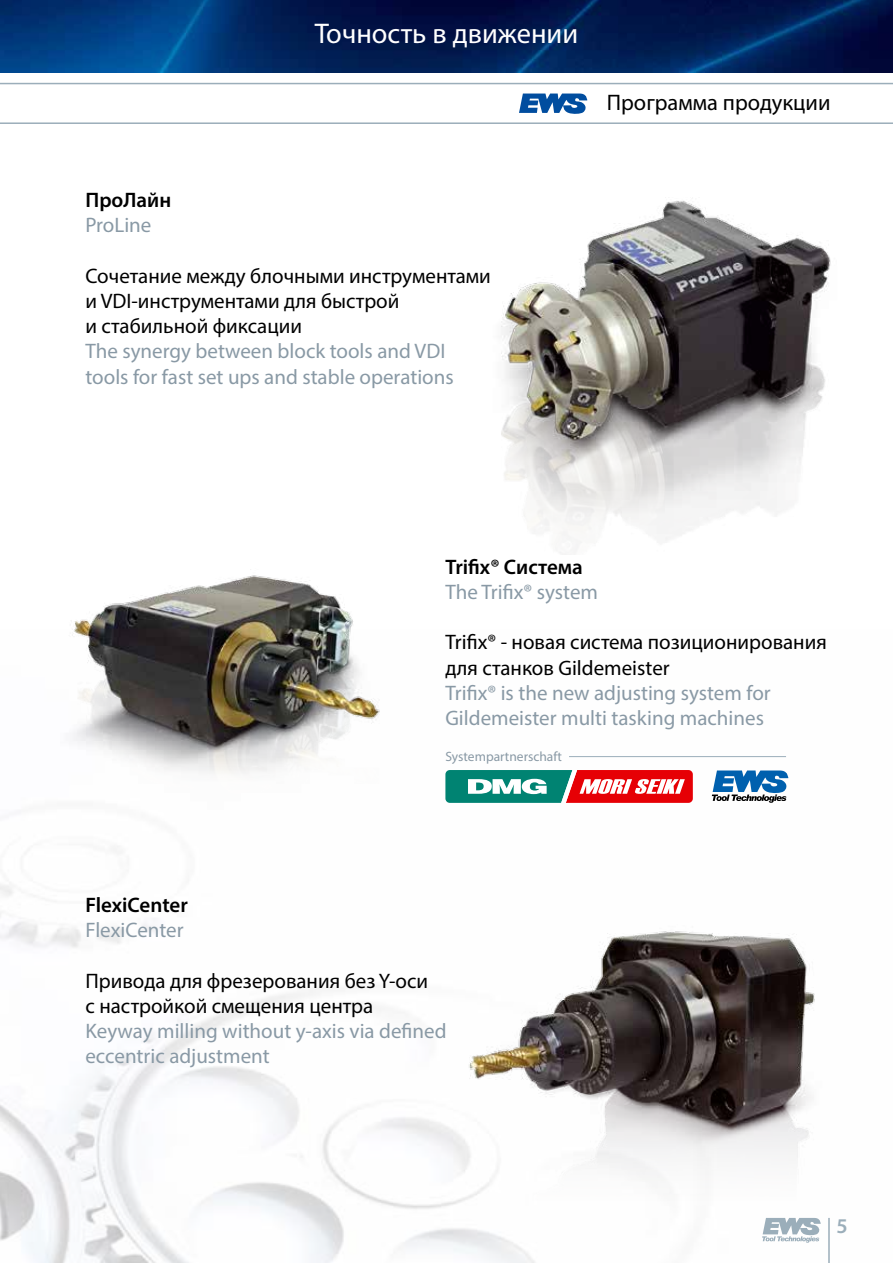
<style>
.page{position:relative;width:893px;height:1263px;background:#fff}
.page>*{position:absolute;margin:0;border:0;box-sizing:border-box;transform-origin:0 0}
.t1{font:28.5px "Myriad Pro";color:#fff}
.t2{font:22.5px "Myriad Pro";color:#000}
.t3{font:21px/25.2px "Myriad Pro";color:#8999a5}
.t4{font:21px/25.2px "Myriad Pro";color:#000}
.t5{font:600 21px "Myriad Pro";color:#000}
.t6{font:600 21px "Myriad Pro";color:#9baeba}
.t7{font:13.5px "Myriad Pro";color:#8999a5}
</style>
<div class="page">
<img style="left:0;top:0;width:893px;height:72px">
<hr style="left:0;top:83px;width:893px;height:1px;background:#9baeba">
<hr style="left:0;top:122px;width:893px;height:2px;background:#9baeba">
<svg style="left:519px;top:94px;width:68px;height:20px"></svg>
<img style="left:26px;top:757px;width:763px;height:506px">
<img style="left:0;top:884px;width:26px;height:357px">
<img style="left:501px;top:201px;width:330px;height:353px">
<img style="left:36px;top:575px;width:374px;height:269px">
<img style="left:374px;top:881px;width:441px;height:345px">
<hr style="left:569px;top:756px;width:217px;height:1px;background:#9baeba">
<svg style="left:445px;top:770px;width:248px;height:33px"></svg>
<svg style="left:712px;top:770px;width:76px;height:33px"></svg>
<hr style="left:828px;top:1218px;width:2px;height:45px;background:#9baeba">
<svg style="left:762px;top:1218px;width:59px;height:25px"></svg>
<h1 class="t1" style="left:315px;top:16px;width:265px">Точность в движении</h1>
<p class="t5" style="left:85px;top:187px;width:87px">ПроЛайн</p>
<p class="t3" style="left:85px;top:212px;width:68px">ProLine</p>
<p class="t4" style="left:85px;top:263px;width:407px">Сочетание между блочными инструментами и VDI-инструментами для быстрой<br>и стабильной фиксации</p>
<p class="t3" style="left:85px;top:338px;width:370px">The synergy between block tools and VDI tools for fast set ups and stable operations</p>
<p class="t2" style="left:607px;top:89px;width:225px">Программа продукции</p>
<p class="t5" style="left:445px;top:553px;width:139px">Trifix® Система</p>
<p class="t3" style="left:445px;top:579px;width:154px">The Trifix® system</p>
<p class="t4" style="left:445px;top:629px;width:383px">Trifix® - новая система позиционирования для станков Gildemeister</p>
<p class="t3" style="left:445px;top:680px;width:327px">Trifix® is the new adjusting system for<br>Gildemeister multi tasking machines</p>
<p class="t7" style="left:445px;top:748px;width:118px">Systempartnerschaft</p>
<p class="t5" style="left:85px;top:891px;width:104px">FlexiCenter</p>
<p class="t3" style="left:85px;top:917px;width:100px">FlexiCenter</p>
<p class="t4" style="left:85px;top:967px;width:344px">Привода для фрезерования без Y-оси с настройкой смещения центра</p>
<p class="t3" style="left:85px;top:1018px;width:363px">Keyway milling without y-axis via defined eccentric adjustment</p>
<p class="t6" style="left:836px;top:1212px;width:13px">5</p>
</div>
